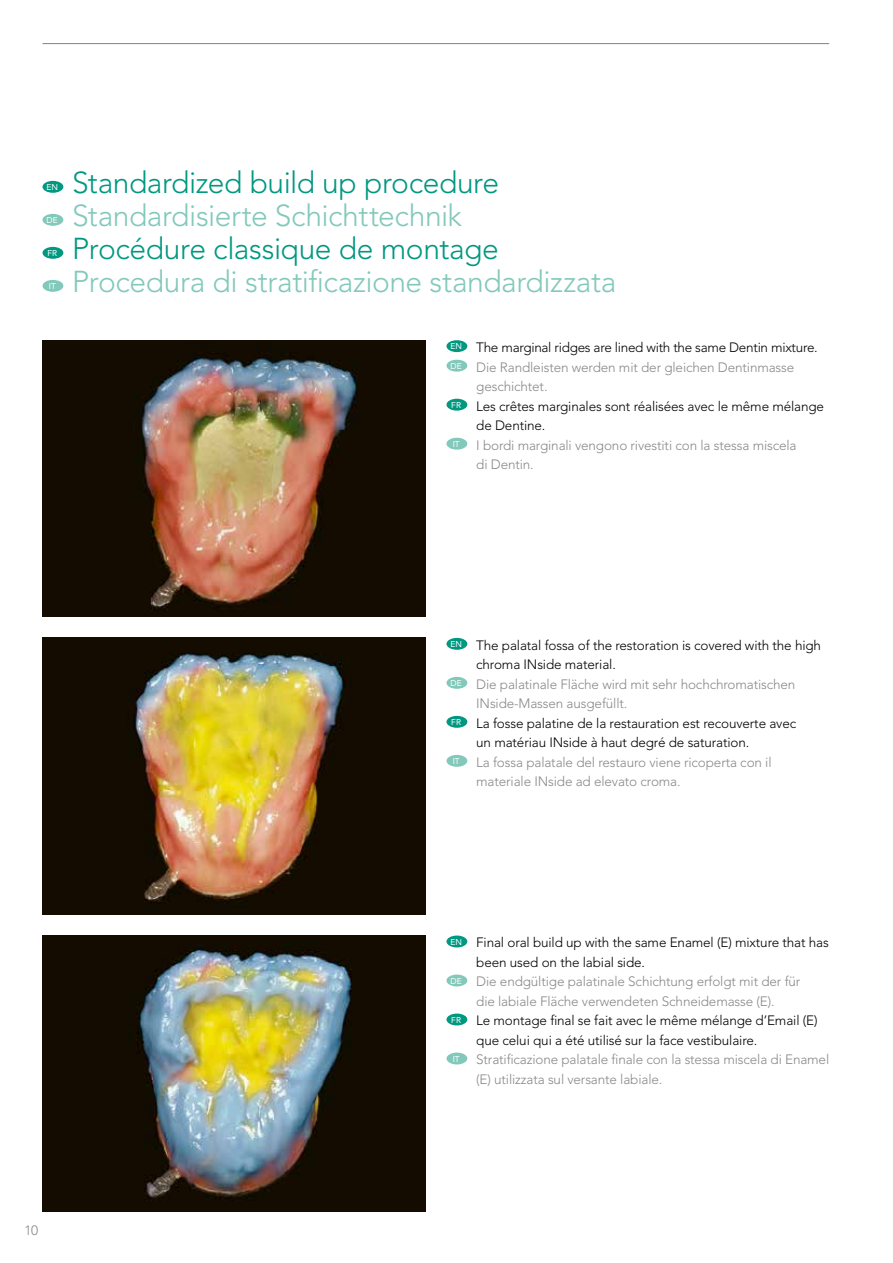
<style>
.page{position:relative;width:893px;height:1263px;background:#fff}
.page>*{position:absolute;margin:0;border:0;box-sizing:border-box;transform-origin:0 0}
.t1{font:300 30px "Avenir LT Std";letter-spacing:-.015em;color:#82c9bb}
.t2{font:300 30px "Avenir LT Std";letter-spacing:-.015em;color:#009880}
.t3{font:300 13.5px "Avenir LT Std";letter-spacing:-.01em;color:#878988}
.t4{font:300 13.5px "Avenir LT Std";letter-spacing:-.01em;color:#000}
.t5{font:300 13.5px "Avenir LT Pro";color:#878988}
.t6{font:8.4px "Avenir LT Std";letter-spacing:.01em;color:#fff}
</style>
<div class="page">
<hr style="left:43px;top:43px;width:786px;height:1px;background:#878988">
<div style="left:43px;top:181px;width:20px;height:12px;background:#009880;border-radius:50%"></div>
<div style="left:43px;top:214px;width:20px;height:12px;background:#82c9bb;border-radius:50%"></div>
<div style="left:43px;top:247px;width:20px;height:12px;background:#009880;border-radius:50%"></div>
<div style="left:43px;top:280px;width:20px;height:12px;background:#82c9bb;border-radius:50%"></div>
<div style="left:446px;top:340px;width:21px;height:12px;background:#009880;border-radius:50%"></div>
<div style="left:446px;top:360px;width:21px;height:12px;background:#82c9bb;border-radius:50%"></div>
<div style="left:446px;top:399px;width:21px;height:12px;background:#009880;border-radius:50%"></div>
<div style="left:446px;top:438px;width:21px;height:12px;background:#82c9bb;border-radius:50%"></div>
<div style="left:446px;top:638px;width:21px;height:12px;background:#009880;border-radius:50%"></div>
<div style="left:446px;top:677px;width:21px;height:12px;background:#82c9bb;border-radius:50%"></div>
<div style="left:446px;top:716px;width:21px;height:12px;background:#009880;border-radius:50%"></div>
<div style="left:446px;top:755px;width:21px;height:12px;background:#82c9bb;border-radius:50%"></div>
<div style="left:446px;top:935px;width:21px;height:12px;background:#009880;border-radius:50%"></div>
<div style="left:446px;top:974px;width:21px;height:12px;background:#82c9bb;border-radius:50%"></div>
<div style="left:446px;top:1013px;width:21px;height:12px;background:#009880;border-radius:50%"></div>
<div style="left:446px;top:1052px;width:21px;height:12px;background:#82c9bb;border-radius:50%"></div>
<img style="left:43px;top:638px;width:382px;height:276px">
<img style="left:43px;top:340px;width:382px;height:277px">
<img style="left:43px;top:935px;width:382px;height:277px">
<p class="t6" style="left:47px;top:182px;width:13px">EN</p>
<p class="t6" style="left:47px;top:215px;width:13px">DE</p>
<p class="t6" style="left:47px;top:248px;width:11px">FR</p>
<p class="t6" style="left:49px;top:281px;width:9px">IT</p>
<h1 class="t2" style="left:72px;top:165px;width:428px">Standardized build up procedure</h1>
<h1 class="t1" style="left:72px;top:198px;width:391px">Standardisierte Schichttechnik</h1>
<h1 class="t2" style="left:72px;top:231px;width:428px">Procédure classique de montage</h1>
<h1 class="t1" style="left:72px;top:264px;width:546px">Procedura di stratificazione standardizzata</h1>
<p class="t4" style="left:450px;top:339px;width:369px"><sup>EN</sup> The marginal ridges are lined with the same Dentin mixture.</p>
<p class="t3" style="left:451px;top:359px;width:345px"><sup>DE</sup> Die Randleisten werden mit der gleichen Dentinmasse</p>
<p class="t3" style="left:476px;top:378px;width:73px">geschichtet.</p>
<p class="t4" style="left:451px;top:398px;width:374px"><sup>FR</sup> Les crêtes marginales sont réalisées avec le même mélange</p>
<p class="t4" style="left:476px;top:417px;width:71px">de Dentine.</p>
<p class="t3" style="left:453px;top:437px;width:345px"><sup>IT</sup> I bordi marginali vengono rivestiti con la stessa miscela</p>
<p class="t3" style="left:476px;top:456px;width:59px">di Dentin.</p>
<p class="t5" style="left:24px;top:1222px;width:15px">10</p>
<p class="t4" style="left:450px;top:637px;width:372px"><sup>EN</sup> The palatal fossa of the restoration is covered with the high</p>
<p class="t4" style="left:476px;top:657px;width:141px">chroma INside material.</p>
<p class="t3" style="left:451px;top:676px;width:346px"><sup>DE</sup> Die palatinale Fläche wird mit sehr hochchromatischen</p>
<p class="t3" style="left:476px;top:696px;width:153px">INside-Massen ausgefüllt.</p>
<p class="t4" style="left:451px;top:715px;width:346px"><sup>FR</sup> La fosse palatine de la restauration est recouverte avec</p>
<p class="t4" style="left:476px;top:735px;width:275px">un matériau INside à haut degré de saturation.</p>
<p class="t3" style="left:453px;top:754px;width:320px"><sup>IT</sup> La fossa palatale del restauro viene ricoperta con il</p>
<p class="t3" style="left:476px;top:774px;width:206px">materiale INside ad elevato croma.</p>
<p class="t4" style="left:450px;top:935px;width:380px"><sup>EN</sup> Final oral build up with the same Enamel (E) mixture that has</p>
<p class="t4" style="left:476px;top:954px;width:170px">been used on the labial side.</p>
<p class="t3" style="left:451px;top:974px;width:351px"><sup>DE</sup> Die endgültige palatinale Schichtung erfolgt mit der für</p>
<p class="t3" style="left:476px;top:993px;width:300px">die labiale Fläche verwendeten Schneidemasse (E).</p>
<p class="t4" style="left:451px;top:1013px;width:368px"><sup>FR</sup> Le montage final se fait avec le même mélange d’Email (E)</p>
<p class="t4" style="left:476px;top:1032px;width:283px">que celui qui a été utilisé sur la face vestibulaire.</p>
<p class="t3" style="left:453px;top:1052px;width:378px"><sup>IT</sup> Stratificazione palatale finale con la stessa miscela di Enamel</p>
<p class="t3" style="left:476px;top:1071px;width:188px">(E) utilizzata sul versante labiale.</p>
</div>
